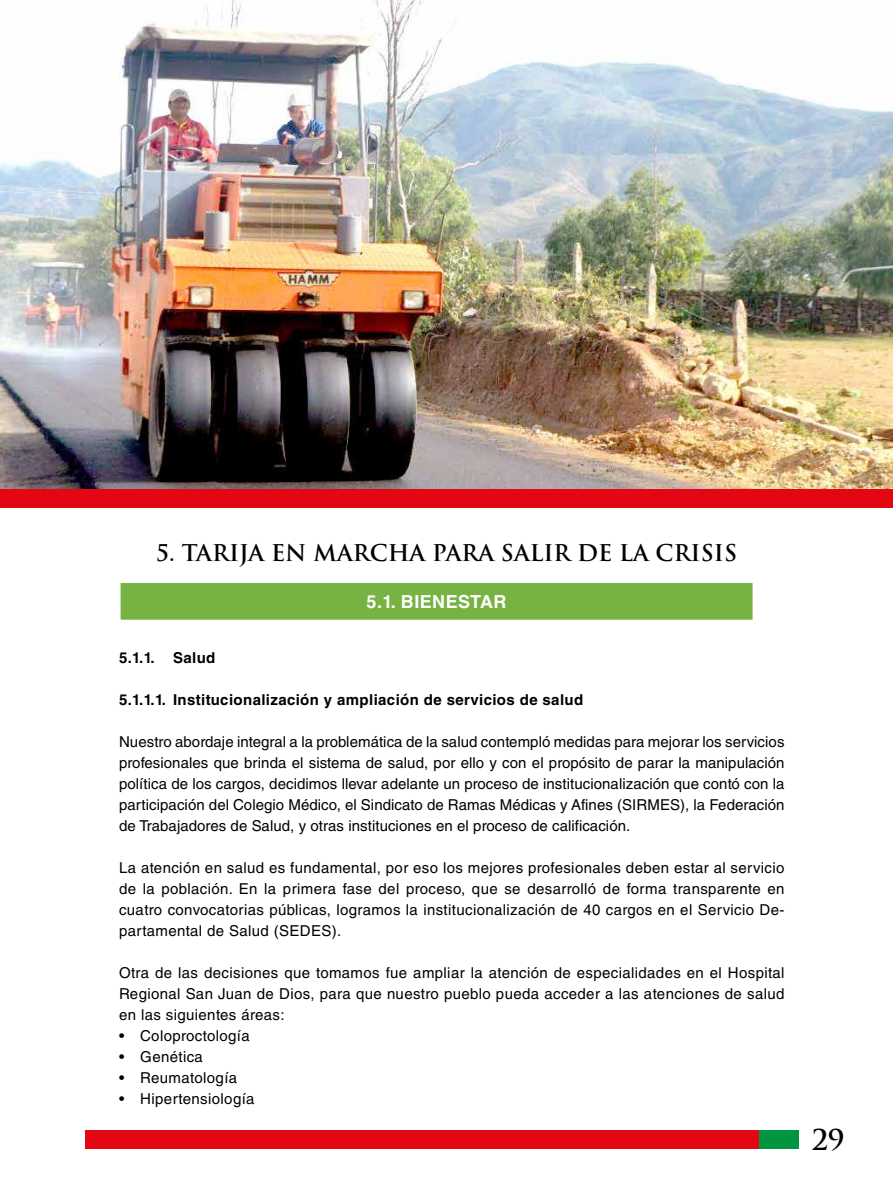
<style>
.page{position:relative;width:893px;height:1191px;background:#fff}
.page>*{position:absolute;margin:0;border:0;box-sizing:border-box;transform-origin:0 0}
.t1{font:700 27.9px "Trajan Pro";color:#000}
.t2{font:700 22.5px "Trajan Pro";color:#000}
.t3{font:700 18px "Helvetica LT Std";letter-spacing:.025em;color:#fff}
.t4{font:15px/21px "Helvetica LT Std";letter-spacing:.025em;color:#000;text-align:justify}
.t5{font:700 15px "Helvetica LT Std";letter-spacing:.025em;color:#000}
</style>
<div class="page">
<div style="left:85px;top:1130px;width:676px;height:18px;background:#e30613"></div>
<div style="left:760px;top:1130px;width:39px;height:18px;background:#009641"></div>
<img style="left:0;top:0;width:893px;height:489px">
<div style="left:120px;top:582px;width:633px;height:38px;background:#77b342"></div>
<div style="left:119px;top:581px;width:635px;height:40px;border:2px solid #fff"></div>
<div style="left:0;top:489px;width:893px;height:18px;background:#e30613"></div>
<h2 class="t2" style="left:156px;top:539px;width:583px">5. TARIJA EN MARCHA PARA SALIR DE LA CRISIS</h2>
<p class="t3" style="left:367px;top:590px;width:141px">5.1. BIENESTAR</p>
<p class="t5" style="left:119px;top:649px;width:98px">5.1.1. Salud</p>
<p class="t5" style="left:119px;top:691px;width:466px">5.1.1.1. Institucionalización y ampliación de servicios de salud</p>
<p class="t4" style="left:119px;top:731px;width:667px">Nuestro abordaje integral a la problemática de la salud contempló medidas para mejorar los servicios profesionales que brinda el sistema de salud, por ello y con el propósito de parar la manipulación política de los cargos, decidimos llevar adelante un proceso de institucionalización que contó con la participación del Colegio Médico, el Sindicato de Ramas Médicas y Afines (SIRMES), la Federación de Trabajadores de Salud, y otras instituciones en el proceso de calificación.</p>
<p class="t4" style="left:119px;top:857px;width:667px">La atención en salud es fundamental, por eso los mejores profesionales deben estar al servicio de la población. En la primera fase del proceso, que se desarrolló de forma transparente en cuatro convocatorias públicas, logramos la institucionalización de 40 cargos en el Servicio De&shy;partamental de Salud (SEDES).</p>
<p class="t4" style="left:119px;top:962px;width:667px">Otra de las decisiones que tomamos fue ampliar la atención de especialidades en el Hospital Regional San Juan de Dios, para que nuestro pueblo pueda acceder a las atenciones de salud en las siguientes áreas:</p>
<p class="t4" style="left:119px;top:1025px;width:132px">• Coloproctología</p>
<p class="t4" style="left:119px;top:1046px;width:85px">• Genética</p>
<p class="t4" style="left:119px;top:1067px;width:120px">• Reumatología</p>
<p class="t4" style="left:119px;top:1088px;width:137px">• Hipertensiología</p>
<h1 class="t1" style="left:812px;top:1123px;width:35px">29</h1>
</div>
